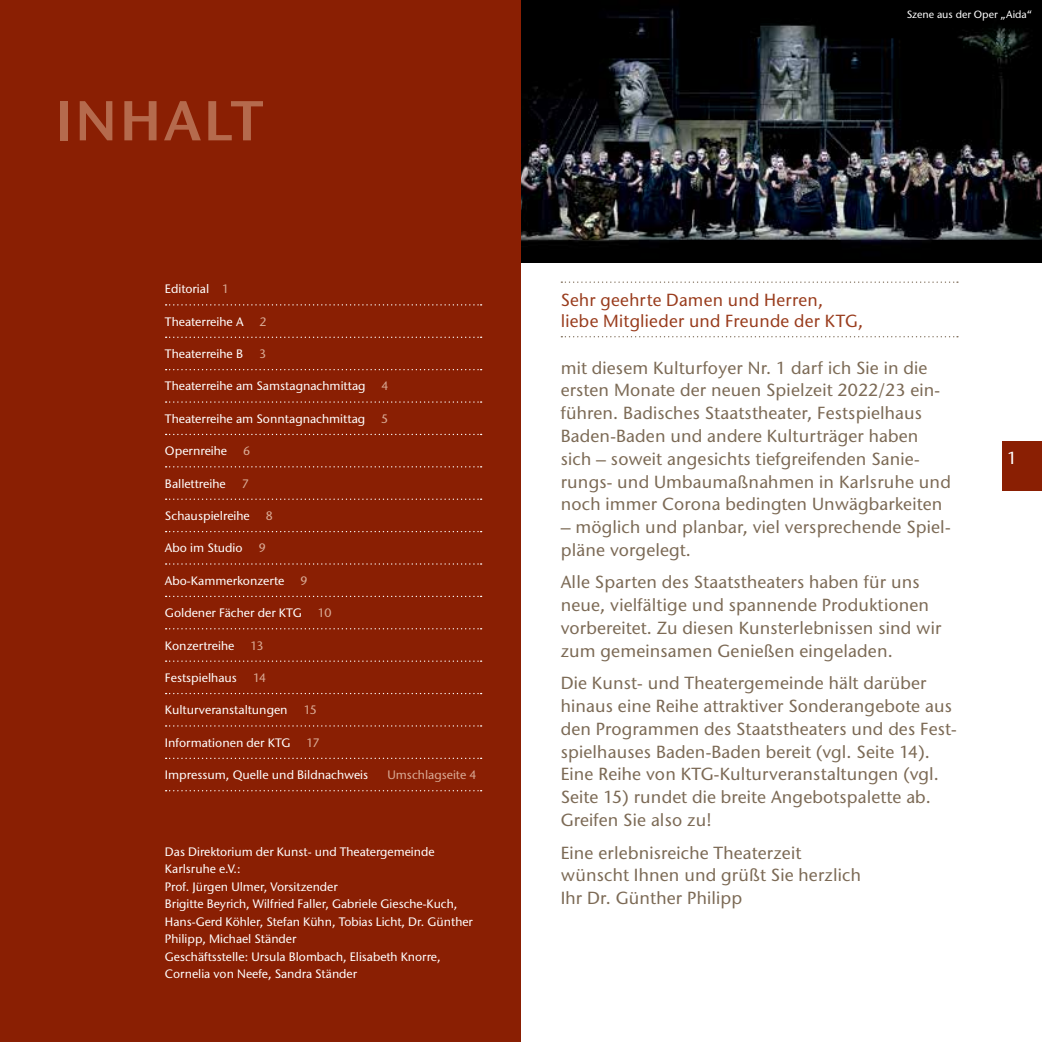
<style>
.page{position:relative;width:1042px;height:1042px;background:#fff}
.page>*{position:absolute;margin:0;border:0;box-sizing:border-box;transform-origin:0 0}
.t1{font:600 56px "Stone Sans ITC Pro";letter-spacing:.045em;color:#b56a4d}
.t2{font:500 17.5px/22.8px "Stone Sans ITC Pro";letter-spacing:.01em;color:#7c6a55}
.t3{font:500 17.5px/21px "Stone Sans ITC Pro";letter-spacing:.02em;color:#993c1d}
.t4{font:500 17.5px "Stone Sans ITC Pro";color:#fff}
.t5{font:500 12.25px/17.5px "Stone Sans ITC Pro";color:#fff}
.t6{font:500 12.25px "Stone Sans ITC Pro";letter-spacing:-.055em;color:#d9aa95}
.t7{font:500 10.5px "Stone Sans ITC Pro";color:#fff}
.s1{color:#d9aa95}
</style>
<div class="page">
<div style="left:1002px;top:441px;width:40px;height:50px;background:#8a1f03"></div>
<div style="left:0;top:0;width:521px;height:1042px;background:#8a1f03"></div>
<svg style="left:561px;top:281px;width:397px;height:2px"></svg>
<svg style="left:561px;top:336px;width:397px;height:1px"></svg>
<svg style="left:166px;top:304px;width:316px;height:1px"></svg>
<svg style="left:166px;top:337px;width:316px;height:1px"></svg>
<svg style="left:166px;top:369px;width:316px;height:1px"></svg>
<svg style="left:166px;top:401px;width:316px;height:2px"></svg>
<svg style="left:166px;top:434px;width:316px;height:1px"></svg>
<svg style="left:166px;top:466px;width:316px;height:1px"></svg>
<svg style="left:166px;top:498px;width:316px;height:2px"></svg>
<svg style="left:166px;top:531px;width:316px;height:1px"></svg>
<svg style="left:166px;top:563px;width:316px;height:2px"></svg>
<svg style="left:166px;top:596px;width:316px;height:1px"></svg>
<svg style="left:166px;top:628px;width:316px;height:1px"></svg>
<svg style="left:166px;top:660px;width:316px;height:2px"></svg>
<svg style="left:166px;top:693px;width:316px;height:1px"></svg>
<svg style="left:166px;top:725px;width:316px;height:1px"></svg>
<svg style="left:166px;top:757px;width:316px;height:2px"></svg>
<svg style="left:166px;top:790px;width:316px;height:1px"></svg>
<img style="left:521px;top:0;width:521px;height:263px">
<h1 class="t1" style="left:55px;top:86px;width:209px">Inhalt</h1>
<p class="t5" style="left:165px;top:280px;width:66px">Editorial <span class="s1">1</span></p>
<p class="t5" style="left:165px;top:313px;width:80px">Theaterreihe A</p>
<p class="t6" style="left:260px;top:314px;width:9px">2</p>
<p class="t5" style="left:165px;top:345px;width:80px">Theaterreihe B</p>
<p class="t6" style="left:259px;top:346px;width:9px">3</p>
<p class="t5" style="left:165px;top:377px;width:202px">Theaterreihe am Samstagnachmittag</p>
<p class="t6" style="left:382px;top:379px;width:9px">4</p>
<p class="t5" style="left:165px;top:410px;width:202px">Theaterreihe am Sonntagnachmittag</p>
<p class="t6" style="left:381px;top:411px;width:9px">5</p>
<p class="t5" style="left:165px;top:442px;width:64px">Opernreihe</p>
<p class="t6" style="left:243px;top:443px;width:9px">6</p>
<p class="t5" style="left:165px;top:474px;width:62px">Ballettreihe</p>
<p class="t6" style="left:242px;top:476px;width:9px">7</p>
<p class="t5" style="left:165px;top:507px;width:86px">Schauspielreihe</p>
<p class="t6" style="left:266px;top:508px;width:9px">8</p>
<p class="t5" style="left:165px;top:539px;width:79px">Abo im Studio</p>
<p class="t6" style="left:259px;top:540px;width:9px">9</p>
<p class="t5" style="left:165px;top:572px;width:121px">Abo-Kammerkonzerte</p>
<p class="t6" style="left:301px;top:573px;width:9px">9</p>
<p class="t5" style="left:165px;top:604px;width:130px">Goldener Fächer der KTG</p>
<p class="t6" style="left:318px;top:605px;width:15px">10</p>
<p class="t5" style="left:165px;top:636px;width:71px">Konzertreihe</p>
<p class="t6" style="left:250px;top:638px;width:15px">13</p>
<p class="t5" style="left:165px;top:669px;width:73px">Festspielhaus</p>
<p class="t6" style="left:253px;top:670px;width:15px">14</p>
<p class="t5" style="left:165px;top:701px;width:124px">Kulturveranstaltungen</p>
<p class="t6" style="left:304px;top:702px;width:15px">15</p>
<p class="t5" style="left:165px;top:733px;width:127px">I nformationen der Ktg</p>
<p class="t6" style="left:307px;top:735px;width:14px">17</p>
<p class="t5" style="left:165px;top:766px;width:205px">I mpressum, Quelle und Bildnachweis</p>
<p class="t6" style="left:387px;top:767px;width:90px">Umschlagseite 4</p>
<p class="t5" style="left:165px;top:842px;width:310px">Das Direktorium der Kunst- und Theatergemeinde Karlsruhe e.V.:<br>Prof. Jürgen Ulmer, Vorsitzender<br>Brigitte Beyrich, Wilfried Faller, Gabriele Giesche-Kuch, Hans-Gerd Köhler, Stefan Kühn, Tobias Licht, Dr. Günther Philipp, Michael Ständer<br>Geschäftsstelle: Ursula Blombach, Elisabeth Knorre, Cornelia von Neefe, Sandra Ständer</p>
<p class="t7" style="left:906px;top:8px;width:127px">Szene aus der Oper „Aida“</p>
<p class="t3" style="left:561px;top:290px;width:304px">Sehr geehrte Damen und Herren, liebe M itglieder und Freunde der KTG,</p>
<p class="t2" style="left:561px;top:356px;width:392px">mit diesem Kulturfoyer N r. 1 darf ich Sie in die ersten Monate der neuen Spielzeit 2022/23 ein&shy;führen. Badisches Staatstheater, Festspielhaus Baden-Baden und andere Kulturträger haben sich – soweit angesichts tiefgreifenden Sanie&shy;rungs- und Umbaumaßnahmen in Karlsruhe und noch immer Corona bedingten Unwägbarkeiten</p>
<p class="t2" style="left:561px;top:515px;width:391px">– möglich und planbar, viel versprechende Spiel&shy;pläne vorgelegt.</p>
<p class="t2" style="left:561px;top:571px;width:382px">Alle Sparten des Staatstheaters haben für uns neue, vielfältige und spannende Produktionen vorbereitet. Zu diesen Kunsterlebnissen sind wir zum gemeinsamen Genießen eingeladen.</p>
<p class="t2" style="left:561px;top:672px;width:398px">Die Kunst- und Theatergemeinde hält darüber hinaus eine Reihe attraktiver Sonderangebote aus den Programmen des Staatstheaters und des Fest&shy;spielhauses Baden-Baden bereit (vgl. Seite 14).<br>Eine Reihe von KTG-Kulturveranstaltungen (vgl.<br>Seite 15) rundet die breite Angebotspalette ab.<br>Greifen Sie also zu!</p>
<p class="t2" style="left:561px;top:841px;width:302px">Eine erlebnisreiche Theaterzeit wünscht I hnen und grüßt Sie herzlich<br>Ihr Dr. Günther Philipp</p>
<p class="t4" style="left:1007px;top:447px;width:12px">1</p>
</div>
